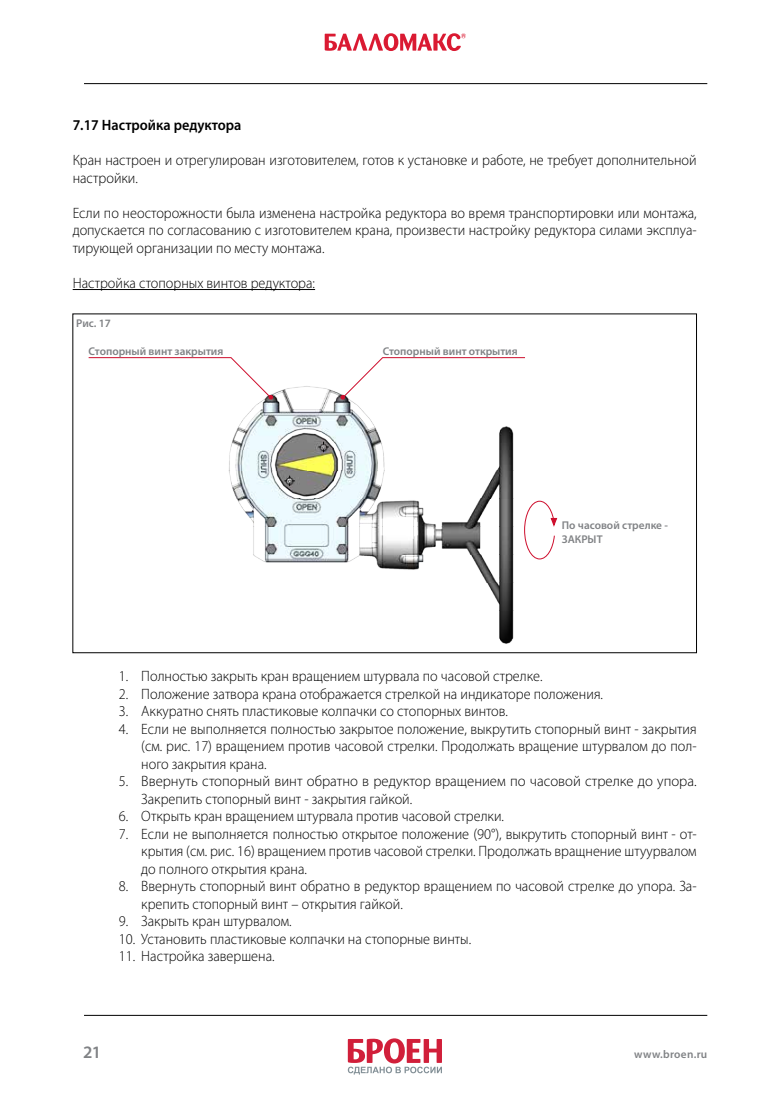
<style>
.page{position:relative;width:780px;height:1099px;background:#fff}
.page>*{position:absolute;margin:0;border:0;box-sizing:border-box;transform-origin:0 0}
.t1{font:600 17.5px "Myriad Pro";color:#808285}
.t2{font:300 15px/17.5px "Myriad Pro";color:#000;scale:.95 1}
.t3{font:600 15px "Myriad Pro";color:#000;scale:.95 1}
.t4{font:600 11.25px/13.5px "Myriad Pro";color:#808285}
.t5{font:600 11.25px "Myriad Pro";letter-spacing:.025em;color:#808285}
</style>
<div class="page">
<svg style="left:348px;top:1038px;width:94px;height:36px"></svg>
<hr style="left:84px;top:1015px;width:623px;height:1px;background:#000">
<svg style="left:325px;top:33px;width:141px;height:18px"></svg>
<hr style="left:84px;top:83px;width:623px;height:1px;background:#000">
<hr style="left:73px;top:289px;width:242px;height:1px;background:#000">
<img style="left:228px;top:386px;width:286px;height:258px">
<svg style="left:285px;top:476px;width:9px;height:10px"></svg>
<svg style="left:318px;top:442px;width:10px;height:10px"></svg>
<svg style="left:524px;top:500px;width:34px;height:60px"></svg>
<svg style="left:88px;top:357px;width:185px;height:42px"></svg>
<svg style="left:340px;top:357px;width:185px;height:42px"></svg>
<p class="t3" style="left:73px;top:115px;width:179px">7.17 Настройка редуктора</p>
<p class="t2" style="left:73px;top:151px;width:658px">Кран настроен и отрегулирован изготовителем, готов к установке и работе, не требует дополнительной настройки.</p>
<p class="t2" style="left:73px;top:204px;width:658px;text-align:justify">Если по неосторожности была изменена настройка редуктора во время транспортировки или монтажа, допускается по согласованию с изготовителем крана, произвести настройку редуктора силами эксплуа&shy;тирующей организации по месту монтажа.</p>
<p class="t2" style="left:73px;top:274px;width:257px">Настройка стопорных винтов редуктора:</p>
<p class="t4" style="left:76px;top:316px;width:36px">Рис. 17</p>
<p class="t4" style="left:89px;top:344px;width:136px">Стопорный винт закрытия</p>
<p class="t4" style="left:383px;top:344px;width:136px">Стопорный винт открытия</p>
<p class="t4" style="left:561px;top:518px;width:108px">По часовой стрелке -<br>ЗАКРЫТ</p>
<p class="t2" style="left:119px;top:667px;width:447px">1. Полностью закрыть кран вращением штурвала по часовой стрелке.</p>
<p class="t2" style="left:119px;top:684px;width:511px">2. Положение затвора крана отображается стрелкой на индикаторе положения.</p>
<p class="t2" style="left:119px;top:702px;width:411px">3. Аккуратно снять пластиковые колпачки со стопорных винтов.</p>
<p class="t2" style="left:141px;top:719px;width:586px;text-align:justify;text-indent:-22px">4. Если не выполняется полностью закрытое положение, выкрутить стопорный винт - закрытия (см. рис. 17) вращением против часовой стрелки. Продолжать вращение штурвалом до пол&shy;ного закрытия крана.</p>
<p class="t2" style="left:141px;top:772px;width:586px;text-indent:-23px">5. Ввернуть стопорный винт обратно в редуктор вращением по часовой стрелке до упора.<br>Закрепить стопорный винт - закрытия гайкой.</p>
<p class="t2" style="left:119px;top:807px;width:407px">6. Открыть кран вращением штурвала против часовой стрелки.</p>
<p class="t2" style="left:141px;top:824px;width:586px;text-align:justify;text-indent:-23px">7. Если не выполняется полностью открытое положение (90°), выкрутить стопорный винт - от&shy;крытия (см. рис. 16) вращением против часовой стрелки. Продолжать вращнение штуурвалом до полного открытия крана.</p>
<p class="t2" style="left:141px;top:877px;width:586px;text-indent:-23px">8. Ввернуть стопорный винт обратно в редуктор вращением по часовой стрелке до упора. За&shy;крепить стопорный винт – открытия гайкой.</p>
<p class="t2" style="left:119px;top:912px;width:183px">9. Закрыть кран штурвалом.</p>
<p class="t2" style="left:119px;top:929px;width:372px">10. Установить пластиковые колпачки на стопорные винты.</p>
<p class="t2" style="left:119px;top:947px;width:165px">11. Настройка завершена.</p>
<p class="t1" style="left:83px;top:1040px;width:19px">21</p>
<p class="t5" style="left:634px;top:1046px;width:75px">www.broen.ru</p>
</div>
